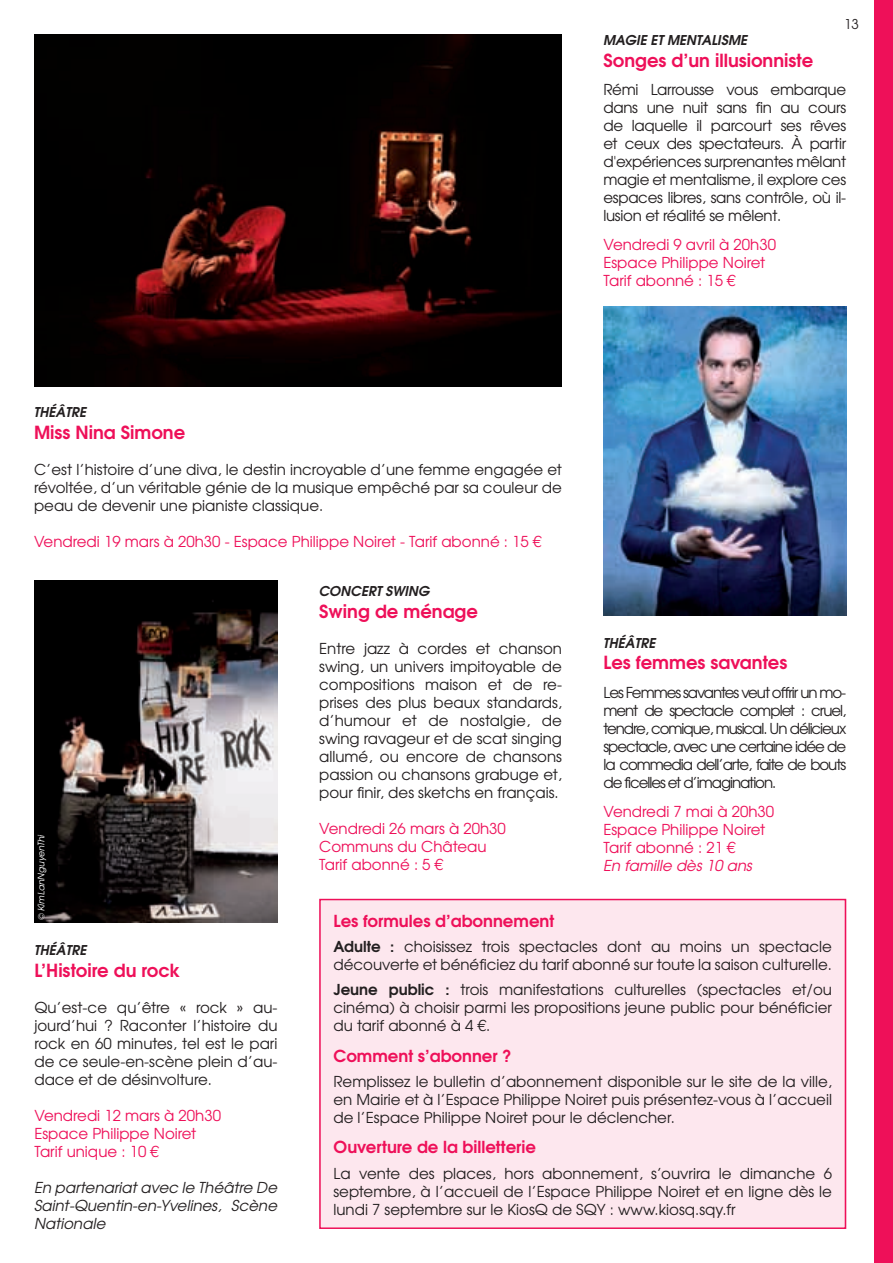
<style>
.page{position:relative;width:893px;height:1263px;background:#fff}
.page>*{position:absolute;margin:0;border:0;box-sizing:border-box;transform-origin:0 0}
.t1{font:700 18px "Te X Gyre Adventor";color:#ee1059}
.t2{font:700 16.5px "Te X Gyre Adventor";color:#ee1059}
.t3{font:15px/18px "Te X Gyre Adventor";color:#231f20;text-align:justify}
.t4{font:15px "Te X Gyre Adventor";color:#ee1059}
.t5{font:italic 15px/18px "Te X Gyre Adventor";color:#231f20;text-align:justify}
.t6{font:italic 15px "Te X Gyre Adventor";color:#ee1059}
.t7{font:italic 700 13.5px "Te X Gyre Adventor";color:#231f20}
.t8{font:13.5px "Te X Gyre Adventor";color:#231f20}
.t9{font:italic 9px "Te X Gyre Adventor";color:#fff}
.s1{font-weight:700}
</style>
<div class="page">
<div style="left:319px;top:899px;width:527px;height:330px;background:#fde7ee"></div>
<div style="left:874px;top:0;width:19px;height:1263px;background:#ee1059"></div>
<div style="left:319px;top:899px;width:527px;height:330px;border:2px solid #ee1059"></div>
<img style="left:34px;top:34px;width:528px;height:352px">
<img style="left:34px;top:580px;width:243px;height:343px">
<img style="left:603px;top:307px;width:243px;height:309px">
<p class="t8" style="left:844px;top:13px;width:16px">13</p>
<p class="t7" style="left:603px;top:28px;width:146px">MAGIE ET MENTALISME</p>
<p class="t1" style="left:603px;top:44px;width:211px">Songes d’un illusionniste</p>
<p class="t3" style="left:603px;top:80px;width:244px">Rémi Larrousse vous embarque dans une nuit sans fin au cours de laquelle il parcourt ses rêves et ceux des spectateurs. À partir d'expériences surprenantes mêlant magie et mentalisme, il explore ces espaces libres, sans contrôle, où il&shy;lusion et réalité se mêlent.</p>
<p class="t4" style="left:603px;top:233px;width:174px">Vendredi 9 avril à 20h30</p>
<p class="t4" style="left:603px;top:251px;width:163px">Espace Philippe Noiret</p>
<p class="t4" style="left:603px;top:269px;width:134px">Tarif abonné : 15 €</p>
<p class="t7" style="left:34px;top:400px;width:54px">THÉÂTRE</p>
<p class="t1" style="left:34px;top:416px;width:153px">Miss Nina Simone</p>
<p class="t3" style="left:34px;top:459px;width:529px">C’est l’histoire d’une diva, le destin incroyable d’une femme engagée et révoltée, d’un véritable génie de la musique empêché par sa couleur de peau de devenir une pianiste classique.</p>
<p class="t4" style="left:34px;top:529px;width:509px">Vendredi 19 mars à 20h30 - Espace Philippe Noiret - Tarif abonné : 15 €</p>
<p class="t7" style="left:319px;top:580px;width:112px">CONCERT SWING</p>
<p class="t1" style="left:319px;top:596px;width:160px">Swing de ménage</p>
<p class="t3" style="left:319px;top:638px;width:244px">Entre jazz à cordes et chanson swing, un univers impitoyable de compositions maison et de re&shy;prises des plus beaux standards, d’humour et de nostalgie, de swing ravageur et de scat singing allumé, ou encore de chansons passion ou chansons grabuge et, pour finir, des sketchs en français.</p>
<p class="t4" style="left:319px;top:817px;width:188px">Vendredi 26 mars à 20h30</p>
<p class="t4" style="left:319px;top:835px;width:169px">Communs du Château</p>
<p class="t4" style="left:319px;top:853px;width:125px">Tarif abonné : 5 €</p>
<p class="t7" style="left:603px;top:631px;width:54px">THÉÂTRE</p>
<p class="t1" style="left:603px;top:647px;width:185px">Les femmes savantes</p>
<p class="t3" style="left:603px;top:683px;width:244px">Les Femmes savantes veut offrir un mo&shy;ment de spectacle complet : cruel, tendre, comique, musical. Un délicieux spectacle, avec une certaine idée de la commedia dell’arte, faite de bouts de ficelles et d’imagination.</p>
<p class="t4" style="left:603px;top:800px;width:172px">Vendredi 7 mai à 20h30</p>
<p class="t4" style="left:603px;top:818px;width:163px">Espace Philippe Noiret</p>
<p class="t4" style="left:603px;top:836px;width:134px">Tarif abonné : 21 €</p>
<p class="t6" style="left:603px;top:854px;width:150px">En famille dès 10 ans</p>
<p class="t9" style="left:34px;top:920px;width:87px;rotate:-90deg">© KimLanNguyenThi</p>
<p class="t2" style="left:333px;top:906px;width:222px">Les formules d’abonnement</p>
<p class="t3" style="left:333px;top:936px;width:500px"><span class="s1">Adulte :</span> choisissez trois spectacles dont au moins un spectacle découverte et bénéficiez du tarif abonné sur toute la saison culturelle.</p>
<p class="t3" style="left:333px;top:979px;width:500px"><span class="s1">Jeune public :</span> trois manifestations culturelles (spectacles et/ou cinéma) à choisir parmi les propositions jeune public pour bénéficier du tarif abonné à 4 €.</p>
<p class="t2" style="left:333px;top:1041px;width:180px">Comment s’abonner ?</p>
<p class="t3" style="left:333px;top:1071px;width:500px">Remplissez le bulletin d’abonnement disponible sur le site de la ville, en Mairie et à l’Espace Philippe Noiret puis présentez-vous à l’accueil de l’Espace Philippe Noiret pour le déclencher.</p>
<p class="t2" style="left:333px;top:1133px;width:204px">Ouverture de la billetterie</p>
<p class="t3" style="left:333px;top:1163px;width:500px">La vente des places, hors abonnement, s’ouvrira le dimanche 6 septembre, à l’accueil de l’Espace Philippe Noiret et en ligne dès le lundi 7 septembre sur le KiosQ de SQY : www.kiosq.sqy.fr</p>
<p class="t7" style="left:34px;top:938px;width:54px">THÉÂTRE</p>
<p class="t1" style="left:34px;top:954px;width:147px">L’Histoire du rock</p>
<p class="t3" style="left:34px;top:997px;width:245px">Qu’est-ce qu’être « rock » au&shy;jourd’hui ? Raconter l’histoire du rock en 60 minutes, tel est le pari de ce seule-en-scène plein d’au&shy;dace et de désinvolture.</p>
<p class="t4" style="left:34px;top:1103px;width:188px">Vendredi 12 mars à 20h30</p>
<p class="t4" style="left:34px;top:1121px;width:163px">Espace Philippe Noiret</p>
<p class="t4" style="left:34px;top:1139px;width:126px">Tarif unique : 10 €</p>
<p class="t5" style="left:34px;top:1177px;width:245px">En partenariat avec le Théâtre De Saint-Quentin-en-Yvelines, Scène Nationale</p>
</div>
